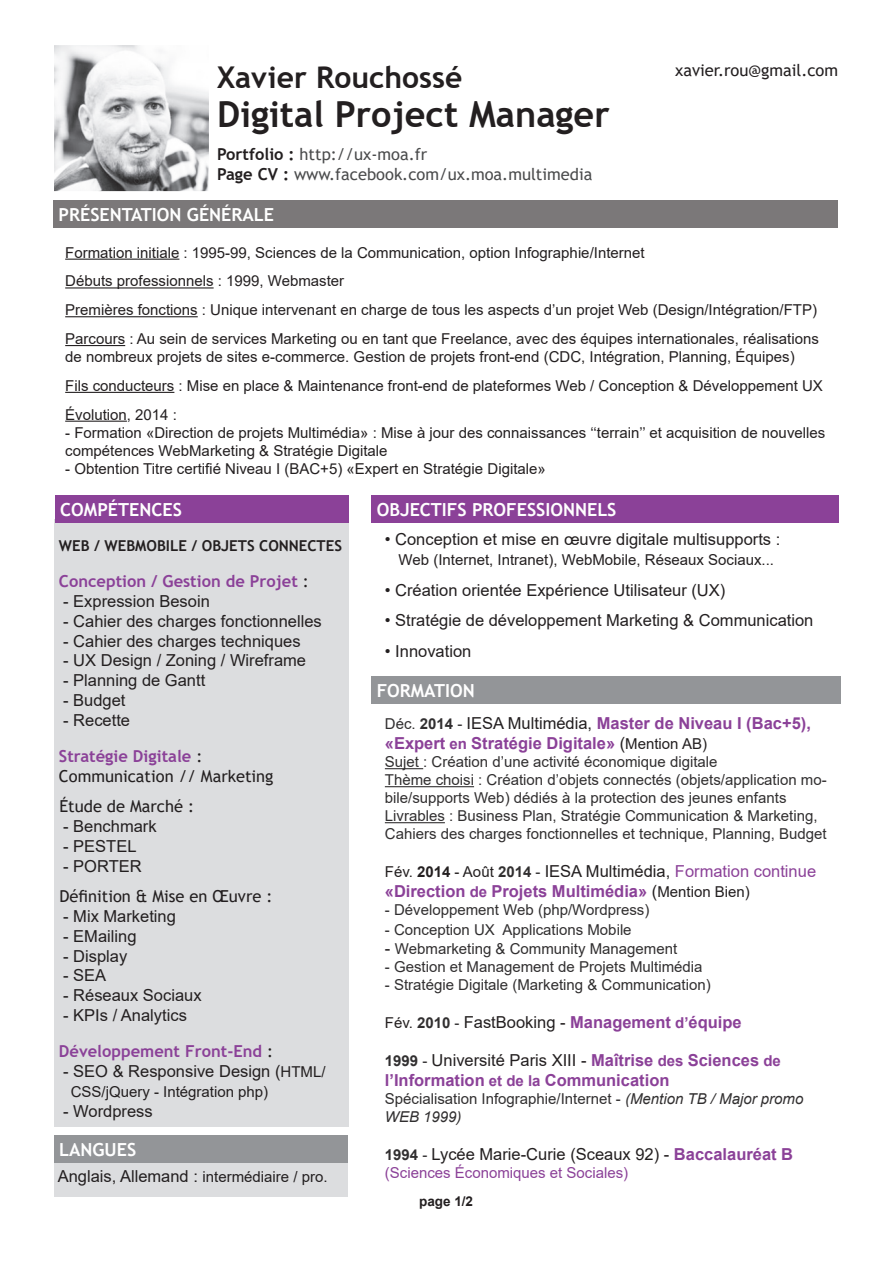
<style>
.page{position:relative;width:893px;height:1263px;background:#fff}
.page>*{position:absolute;margin:0;border:0;box-sizing:border-box;transform-origin:0 0}
.t1{font:700 36px "Trebuchet MS";color:#231f20}
.t2{font:700 30px "Trebuchet MS";color:#231f20}
.t3{font:700 18px "Trebuchet MS";color:#fff}
.t4{font:16.5px "Arial";color:#231f20}
.t5{font:700 16.5px/19.8px "Arial";color:#8b4198}
.t6{font:700 16.5px/36px "Trebuchet MS";color:#8b4198}
.t7{font:16.5px/30.6px "Trebuchet MS";color:#231f20}
.t8{font:16.5px/19.8px "Trebuchet MS";color:#4b4c4d}
.t9{font:15px/28.8px "Arial";color:#231f20}
.t10{font:15px/18px "Arial";color:#312f30}
.t11{font:15px "Arial";color:#8b4198}
.t12{font:700 15px "Trebuchet MS";color:#231f20}
.t13{font:700 13.5px "Arial";color:#231f20}
.s1{font-weight:700;color:#231f20}
.s2{font-weight:400;color:#231f20}
.s3{font-family:"Arial";font-weight:400;color:#231f20}
.s4{font-family:"Arial"}
.s5{font-size:15px}
.s6{font-size:16.5px}
.s7{font-weight:400;font-size:15px;color:#312f30}
.s8{font-size:15px;color:#312f30}
.s9{font-weight:400;font-size:15px;color:#231f20}
.s10{font-size:15px;color:#231f20}
.s11{font-weight:400}
.s12{font-size:16.5px;color:#231f20}
.s13{font-style:italic}
.s14{font-weight:700;font-size:15px;color:#312f30}
.s15{font-weight:700;color:#8b4198}
</style>
<div class="page">
<img style="left:54px;top:45px;width:155px;height:146px">
<div style="left:53px;top:201px;width:785px;height:27px;background:#7b7879"></div>
<hr style="left:65px;top:259px;width:114px;height:1px;background:#231f20">
<hr style="left:65px;top:287px;width:149px;height:1px;background:#231f20">
<hr style="left:65px;top:316px;width:133px;height:1px;background:#231f20">
<hr style="left:65px;top:345px;width:60px;height:1px;background:#231f20">
<hr style="left:65px;top:392px;width:109px;height:1px;background:#231f20">
<hr style="left:65px;top:421px;width:62px;height:1px;background:#231f20">
<div style="left:54px;top:519px;width:295px;height:608px;background:#dcdddf"></div>
<div style="left:371px;top:676px;width:469px;height:28px;background:#939598"></div>
<hr style="left:385px;top:768px;width:38px;height:1px;background:#312f30">
<hr style="left:385px;top:786px;width:89px;height:1px;background:#312f30">
<hr style="left:385px;top:822px;width:60px;height:1px;background:#312f30">
<div style="left:54px;top:1156px;width:294px;height:40px;background:#dcdddf"></div>
<div style="left:371px;top:495px;width:468px;height:28px;background:#8b4198"></div>
<div style="left:54px;top:1135px;width:294px;height:28px;background:#939598"></div>
<div style="left:55px;top:495px;width:294px;height:28px;background:#8b4198"></div>
<p class="t2" style="left:217px;top:59px;width:247px">Xavier Rouchossé</p>
<p class="t1" style="left:217px;top:91px;width:394px">Digital Project Manager</p>
<p class="t8" style="left:217px;top:144px;width:377px"><span class="s1">Portfolio :</span> http://ux-moa.fr<br><span class="s1">Page CV :</span> www.facebook.com/ux.moa.multimedia</p>
<p class="t7" style="left:675px;top:54px;width:164px">xavier.rou@gmail.com</p>
<p class="t3" style="left:59px;top:204px;width:217px">PRÉSENTATION GÉNÉRALE</p>
<p class="t9" style="left:65px;top:238px;width:755px">Formation initiale : 1995-99, Sciences de la Communication, option Infographie/Internet<br>Débuts professionnels : 1999, Webmaster<br>Premières fonctions : Unique intervenant en charge de tous les aspects d’un projet Web (Design/Intégration/FTP)<br>Parcours : Au sein de services Marketing ou en tant que Freelance, avec des équipes internationales, réalisations</p>
<p class="t9" style="left:65px;top:342px;width:759px">de nombreux projets de sites e-commerce. Gestion de projets front-end (CDC, Intégration, Planning, Équipes)<br>Fils conducteurs : Mise en place &amp; Maintenance front-end de plateformes Web / Conception &amp; Développement UX<br>Évolution, 2014 :</p>
<p class="t9" style="left:65px;top:423px;width:762px;line-height:18px">- Formation «Direction de projets Multimédia» : Mise à jour des connaissances ‘‘terrain’’ et acquisition de nouvelles compétences WebMarketing &amp; Stratégie Digitale</p>
<p class="t9" style="left:65px;top:454px;width:482px">- Obtention Titre certifié Niveau I (BAC+5) «Expert en Stratégie Digitale»</p>
<p class="t3" style="left:60px;top:499px;width:123px">COMPÉTENCES</p>
<p class="t12" style="left:59px;top:536px;width:285px">WEB / WEBMOBILE / OBJETS CONNECTES</p>
<p class="t6" style="left:59px;top:563px;width:252px">Conception / Gestion de Projet <span class="s2">:</span></p>
<p class="t4" style="left:63px;top:590px;width:148px">- Expression Besoin</p>
<p class="t4" style="left:63px;top:610px;width:260px">- Cahier des charges fonctionnelles</p>
<p class="t4" style="left:63px;top:629px;width:239px">- Cahier des charges techniques</p>
<p class="t4" style="left:63px;top:649px;width:244px">- UX Design / Zoning / Wireframe</p>
<p class="t4" style="left:63px;top:669px;width:144px">- Planning de Gantt</p>
<p class="t4" style="left:63px;top:689px;width:64px">- Budget</p>
<p class="t6" style="left:59px;top:702px;width:145px"><span class="s3">- Recette<br></span>Stratégie Digitale <span class="s2">:</span></p>
<p class="t7" style="left:59px;top:760px;width:216px">Communication // Marketing<br>Étude de Marché :</p>
<p class="t4" style="left:63px;top:815px;width:95px">- Benchmark</p>
<p class="t4" style="left:63px;top:835px;width:75px">- PESTEL</p>
<p class="t7" style="left:59px;top:850px;width:214px"><span class="s4">- PORTER<br></span>Définition &amp; Mise en Œuvre :</p>
<p class="t4" style="left:63px;top:905px;width:114px">- Mix Marketing</p>
<p class="t4" style="left:63px;top:925px;width:75px">- EMailing</p>
<p class="t4" style="left:63px;top:944px;width:66px">- Display</p>
<p class="t4" style="left:63px;top:964px;width:45px">- SEA</p>
<p class="t4" style="left:63px;top:984px;width:140px">- Réseaux Sociaux</p>
<p class="t6" style="left:59px;top:997px;width:216px"><span class="s3">- KPIs / Analytics<br></span>Développement Front-End <span class="s2">:</span></p>
<p class="t4" style="left:63px;top:1060px;width:264px">- SEO &amp; Responsive Design (<span class="s5">HTML/</span></p>
<p class="t9" style="left:71px;top:1077px;width:199px">CSS/jQuery - Intégration php)</p>
<p class="t4" style="left:63px;top:1099px;width:91px">- Wordpress</p>
<p class="t3" style="left:59px;top:1138px;width:79px">LANGUES</p>
<p class="t9" style="left:58px;top:1162px;width:271px"><span class="s6">Anglais, Allemand :</span> intermédiaire / pro.</p>
<p class="t3" style="left:377px;top:499px;width:241px">OBJECTIFS PROFESSIONNELS</p>
<p class="t4" style="left:385px;top:528px;width:397px">• Conception et mise en œuvre digitale multisupports :</p>
<p class="t9" style="left:399px;top:545px;width:377px">Web (Internet, Intranet), WebMobile, Réseaux Sociaux...</p>
<p class="t4" style="left:385px;top:579px;width:342px">• Création orientée Expérience Utilisateur (UX)</p>
<p class="t4" style="left:385px;top:609px;width:430px">• Stratégie de développement Marketing &amp; Communication</p>
<p class="t4" style="left:385px;top:640px;width:88px">• Innovation</p>
<p class="t3" style="left:377px;top:679px;width:99px">FORMATION</p>
<p class="t5" style="left:385px;top:714px;width:428px"><span class="s7">Déc.</span> <span class="s8">2014</span> <span class="s7">-</span> <span class="s2">IESA Multimédia,</span> Master de Niveau I (Bac+5), «Expert <span class="s5">en</span> Stratégie Digitale» <span class="s2">(</span><span class="s9">Mention AB)</span></p>
<p class="t10" style="left:385px;top:753px;width:443px">Sujet : Création d’une activité économique digitale<br>Thème choisi : Création d’objets connectés (objets/application mo&shy;bile/supports Web) dédiés à la protection des jeunes enfants Livrables : Business Plan, Stratégie Communication &amp; Marketing, Cahiers des charges fonctionnelles et technique, Planning, Budget</p>
<p class="t5" style="left:385px;top:861px;width:433px"><span class="s9">Fév.</span> <span class="s10">2014</span> <span class="s9">- Août</span> <span class="s8">2014</span> <span class="s7">-</span> <span class="s2">IESA Multimédia,</span> <span class="s11">Formation continue </span>«Direction <span class="s5">de</span> Projets Multimédia» <span class="s2">(</span><span class="s9">Mention Bien)</span></p>
<p class="t10" style="left:385px;top:900px;width:266px">- Développement Web (php/Wordpress)</p>
<p class="t10" style="left:385px;top:920px;width:248px">- Conception UX Applications Mobile</p>
<p class="t10" style="left:385px;top:940px;width:294px"><span class="s12">-</span> Webmarketing &amp; Community Management</p>
<p class="t10" style="left:385px;top:958px;width:319px">- Gestion et Management de Projets Multimédia</p>
<p class="t10" style="left:385px;top:976px;width:327px">- Stratégie Digitale (Marketing &amp; Communication)</p>
<p class="t5" style="left:385px;top:1013px;width:358px"><span class="s9">Fév.</span> <span class="s8">2010</span> <span class="s7">-</span> <span class="s2">FastBooking -</span> Management <span class="s5">d’</span>équipe</p>
<p class="t5" style="left:385px;top:1050px;width:398px"><span class="s8">1999</span> <span class="s7">-</span> <span class="s2">Université Paris XIII -</span> Maîtrise <span class="s5">des</span> Sciences <span class="s5">de </span>l’Information <span class="s5">et de la</span> Communication</p>
<p class="t10" style="left:385px;top:1089px;width:420px">Spécialisation Infographie/Internet - <span class="s13">(Mention TB / Major promo<br>WEB 1999)</span></p>
<p class="t4" style="left:385px;top:1142px;width:410px"><span class="s14">1994</span> <span class="s8">-</span> Lycée Marie-Curie (Sceaux 92) - <span class="s15">Baccalauréat B</span></p>
<p class="t11" style="left:385px;top:1162px;width:245px">(Sciences Économiques et Sociales)</p>
<p class="t13" style="left:419px;top:1191px;width:56px">page 1/2</p>
</div>
